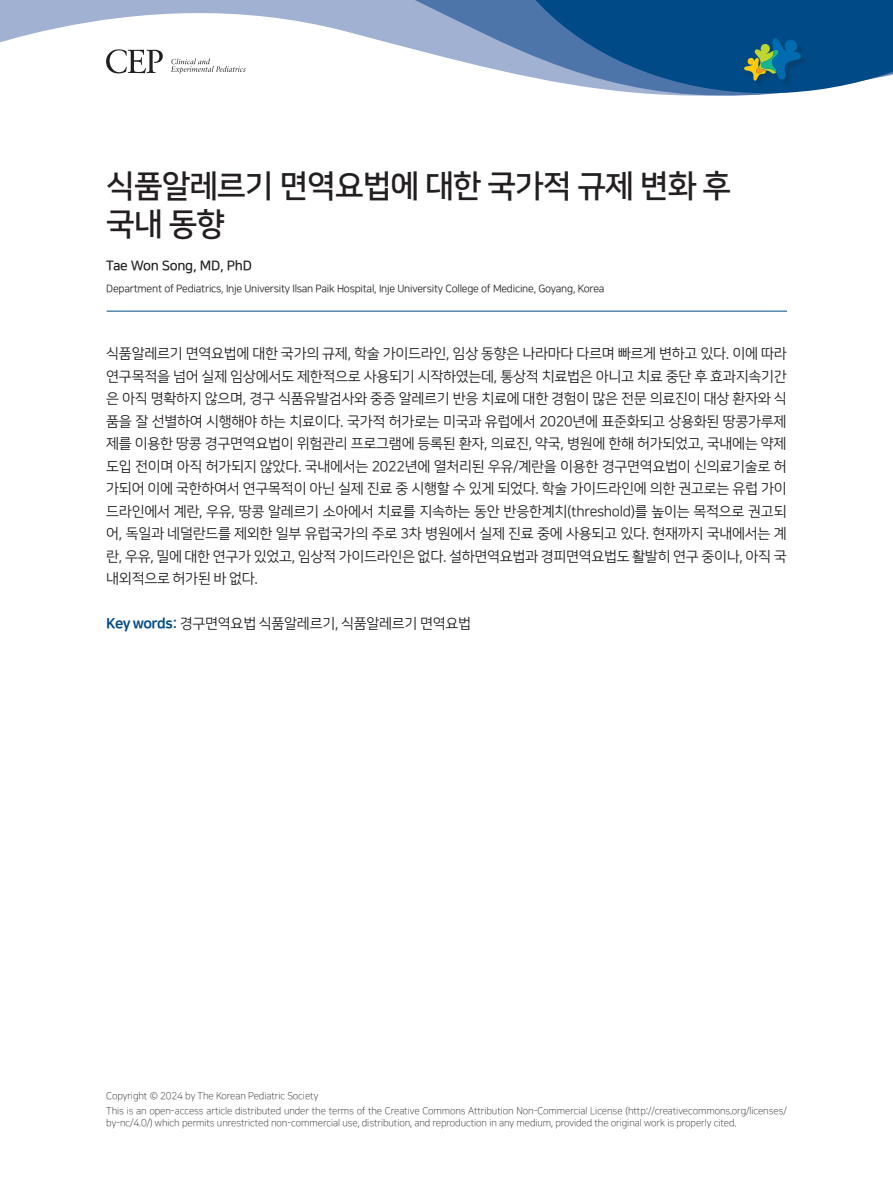
<style>
.page{position:relative;width:893px;height:1191px;background:#fff}
.page>*{position:absolute;margin:0;border:0;box-sizing:border-box;transform-origin:0 0}
.큰제목{font:31.5px/37.8px "Nanum Square B";letter-spacing:-.03em;color:#231f20}
.바탕글{font:14.25px/22.5px "Nanum Square R";letter-spacing:-.02em;color:#231f20;text-align:justify}
.이름{font:13.5px "Nanum Square B";letter-spacing:-.02em;color:#231f20}
.소속{font:10.5px "Nanum Square R";letter-spacing:-.02em;color:#231f20}
.t1{font:9.75px/15px "Nanum Square L";letter-spacing:-.01em;color:#231f20}
.s1{font-family:"Nanum Square EB";color:#004b87}
</style>
<div class="page">
<svg style="left:0;top:0;width:462px;height:74px"></svg>
<svg style="left:462px;top:0;width:431px;height:96px;background:#3a70a1"></svg>
<svg style="left:106px;top:49px;width:57px;height:24px"></svg>
<svg style="left:171px;top:58px;width:75px;height:15px"></svg>
<div style="left:746px;top:41px;width:61px;height:45px;background:#231f20;opacity:.2"></div>
<svg style="left:744px;top:37px;width:57px;height:44px;background:#296f7b"></svg>
<hr style="left:107px;top:311px;width:680px;height:1px;background:#004b87">
<p class="큰제목" style="left:106px;top:168px;width:626px">식품알레르기 면역요법에 대한 국가적 규제 변화 후 국내 동향</p>
<p class="이름" style="left:106px;top:258px;width:147px">Tae Won Song, MD, PhD</p>
<p class="소속" style="left:106px;top:283px;width:500px">Department of Pediatrics, Inje University Ilsan Paik Hospital, Inje University College of Medicine, Goyang, Korea</p>
<p class="바탕글" style="left:106px;top:343px;width:682px">식품알레르기 면역요법에 대한 국가의 규제, 학술 가이드라인, 임상 동향은 나라마다 다르며 빠르게 변하고 있다. 이에 따라 연구목적을 넘어 실제 임상에서도 제한적으로 사용되기 시작하였는데, 통상적 치료법은 아니고 치료 중단 후 효과지속기간 은 아직 명확하지 않으며, 경구 식품유발검사와 중증 알레르기 반응 치료에 대한 경험이 많은 전문 의료진이 대상 환자와 식 품을 잘 선별하여 시행해야 하는 치료이다. 국가적 허가로는 미국과 유럽에서 2020년에 표준화되고 상용화된 땅콩가루제 제를 이용한 땅콩 경구면역요법이 위험관리 프로그램에 등록된 환자, 의료진, 약국, 병원에 한해 허가되었고, 국내에는 약제 도입 전이며 아직 허가되지 않았다. 국내에서는 2022년에 열처리된 우유/계란을 이용한 경구면역요법이 신의료기술로 허 가되어 이에 국한하여서 연구목적이 아닌 실제 진료 중 시행할 수 있게 되었다. 학술 가이드라인에 의한 권고로는 유럽 가이 드라인에서 계란, 우유, 땅콩 알레르기 소아에서 치료를 지속하는 동안 반응한계치(threshold)를 높이는 목적으로 권고되 어, 독일과 네덜란드를 제외한 일부 유럽국가의 주로 3차 병원에서 실제 진료 중에 사용되고 있다. 현재까지 국내에서는 계 란, 우유, 밀에 대한 연구가 있었고, 임상적 가이드라인은 없다. 설하면역요법과 경피면역요법도 활발히 연구 중이나, 아직 국 내외적으로 허가된 바 없다.</p>
<p class="바탕글" style="left:106px;top:613px;width:366px"><span class="s1">Key words:</span> 경구면역요법 식품알레르기, 식품알레르기 면역요법</p>
<p class="t1" style="left:106px;top:1088px;width:682px">Copyright © 2024 by The Korean Pediatric Society<br>This is an open-access article distributed under the terms of the Creative Commons Attribution Non-Commercial License (http://creativecommons.org/licenses/</p>
<p class="t1" style="left:106px;top:1115px;width:632px">by-nc/4.0/) which permits unrestricted non-commercial use, distribution, and reproduction in any medium, provided the original work is properly cited.</p>
</div>
